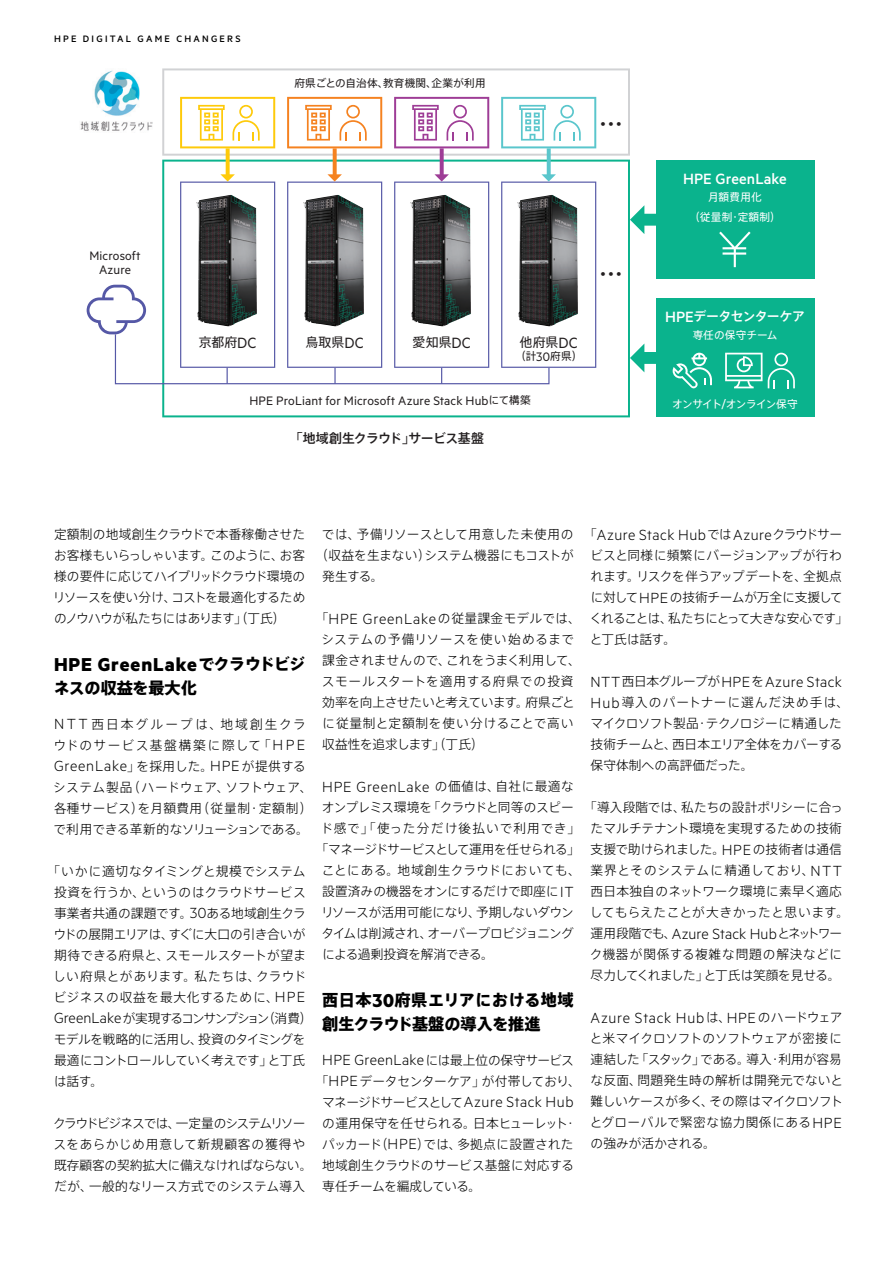
<style>
.page{position:relative;width:893px;height:1263px;background:#fff}
.page>*{position:absolute;margin:0;border:0;box-sizing:border-box;transform-origin:0 0}
.t1{font:800 23.85px "Axis Pro N";color:#231f20}
.t2{font:700 21px "Metric HPE";letter-spacing:.045em;color:#000}
.t3{font:500 16.8px "Metric HPE";letter-spacing:.005em;color:#fff}
.t4{font:300 16.5px "Metric HPE";letter-spacing:.035em;color:#000}
.t5{font:800 16.2px/24px "Axis Pro N";color:#000}
.t6{font:13.8px/14.9px "Metric HPE";letter-spacing:.005em;color:#231f20;text-align:center}
.t7{font:12.9px "Axis Pro N";letter-spacing:.005em;color:#231f20}
.t8{font:500 12.9px "Axis Pro N";letter-spacing:-.045em;color:#231f20}
.t9{font:500 12.9px "Axis Pro N";letter-spacing:-.035em;color:#fff}
.t10{font:300 12.75px/21px "Axis Pro N";color:#000}
.t11{font:300 12.75px/21px "Axis Pro N";letter-spacing:.02em;color:#000}
.t12{font:300 12.75px/21px "Axis Pro N";letter-spacing:-.035em;color:#000}
.t13{font:300 12.75px "Axis Pro N";letter-spacing:-.06em;color:#000}
.t14{font:300 12.75px/21px "Axis Pro N";letter-spacing:.14em;color:#000}
.t15{font:300 12.75px "Axis Pro N";letter-spacing:-.025em;color:#000}
.t16{font:300 12.75px "Axis Pro N";letter-spacing:-.03em;color:#000}
.t17{font:300 12.75px "Axis Pro N";letter-spacing:.075em;color:#000}
.t18{font:300 12.75px "Axis Pro N";letter-spacing:.045em;color:#000}
.t19{font:10.65px "Axis Pro N";letter-spacing:.005em;color:#231f20}
.t20{font:10.65px/19.8px "Axis Pro N";letter-spacing:.025em;color:#fff;text-align:center}
.t21{font:10.65px "Axis Pro N";letter-spacing:-.06em;color:#fff}
.t22{font:10.65px "Axis Pro N";letter-spacing:-.005em;color:#fff}
.t23{font:500 10.5px "Metric HPE";letter-spacing:.215em;color:#000}
.s1{font-family:"Metric HPE";font-size:16.8px}
.s2{font-family:"Metric HPE";font-size:13.8px}
.s3{font-family:"Axis Pro N";font-size:10.65px}
.s4{font-family:"Axis Pro N";font-weight:800;font-size:16.2px}
.s5{font-family:"Metric HPE";font-size:16.5px}
.s6{font-family:"Axis Pro N";font-size:12.75px}
.s7{font-family:"Metric HPE";font-weight:700;font-size:21px}
</style>
<div class="page">
<svg style="left:162px;top:160px;width:468px;height:257px"></svg>
<svg style="left:226px;top:156px;width:4px;height:18px"></svg>
<svg style="left:333px;top:156px;width:4px;height:18px"></svg>
<svg style="left:440px;top:156px;width:4px;height:18px"></svg>
<svg style="left:547px;top:156px;width:4px;height:18px"></svg>
<svg style="left:162px;top:68px;width:468px;height:88px"></svg>
<svg style="left:87px;top:174px;width:509px;height:211px"></svg>
<img style="left:80px;top:70px;width:73px;height:61px">
<div style="left:642px;top:352px;width:17px;height:12px;background:#0ab38d"></div>
<svg style="left:630px;top:344px;width:14px;height:28px"></svg>
<div style="left:642px;top:214px;width:17px;height:12px;background:#0ab38d"></div>
<svg style="left:630px;top:205px;width:14px;height:29px"></svg>
<div style="left:656px;top:298px;width:158px;height:119px;background:#0ab38d"></div>
<div style="left:656px;top:160px;width:158px;height:119px;background:#0ab38d"></div>
<svg style="left:725px;top:353px;width:37px;height:35px"></svg>
<svg style="left:673px;top:353px;width:39px;height:35px"></svg>
<svg style="left:719px;top:231px;width:32px;height:36px"></svg>
<svg style="left:768px;top:353px;width:27px;height:35px"></svg>
<p class="t23" style="left:54px;top:33px;width:188px">HPE DIGITAL GAME CHANGERS</p>
<p class="t19" style="left:295px;top:77px;width:193px">府県ごとの自治体、教育機関、企業が利用</p>
<h1 class="t1" style="left:599px;top:112px;width:25px">…</h1>
<p class="t6" style="left:89px;top:247px;width:53px">Microsoft<br>Azure</p>
<p class="t7" style="left:199px;top:336px;width:59px">京都府<span class="s1">DC</span></p>
<p class="t7" style="left:306px;top:336px;width:60px">鳥取県<span class="s1">DC</span></p>
<p class="t7" style="left:412px;top:336px;width:60px">愛知県<span class="s1">DC</span></p>
<p class="t7" style="left:520px;top:336px;width:60px">他府県<span class="s1">DC</span></p>
<p class="t19" style="left:515px;top:351px;width:69px">（計<span class="s2">30</span>府県）</p>
<p class="t6" style="left:250px;top:393px;width:283px">HPE ProLiant for Microsoft Azure Stack Hub<span class="s3">にて構築</span></p>
<p class="t8" style="left:290px;top:431px;width:196px">「地域創生クラウド」サービス基盤</p>
<h1 class="t1" style="left:599px;top:262px;width:25px">…</h1>
<h3 class="t3" style="left:683px;top:169px;width:105px">HPE GreenLake</h3>
<p class="t20" style="left:689px;top:187px;width:93px">月額費用化<br>（従量制・定額制）</p>
<p class="t9" style="left:665px;top:310px;width:141px"><span class="s1">HPE</span>データセンターケア</p>
<p class="t22" style="left:693px;top:330px;width:86px">専任の保守チーム</p>
<p class="t21" style="left:672px;top:398px;width:127px">オンサイト<span class="s2">/</span>オンライン保守</p>
<p class="t10" style="left:53px;top:524px;width:254px;text-align:justify">定額制の地域創生クラウドで本番稼働させたお客様もいらっしゃいます。このように、お客様の要件に応じてハイブリッドクラウド環境のリソースを使い分け、コストを最適化するためのノウハウが私たちにはあります」（丁氏）</p>
<h2 class="t2" style="left:54px;top:651px;width:253px">HPE GreenLake<span class="s4">でクラウドビジ</span></h2>
<p class="t5" style="left:54px;top:675px;width:145px">ネスの収益を最大化</p>
<p class="t14" style="left:53px;top:713px;width:254px"><span class="s5">NTT</span> 西日本グループは、地域創生クラウドのサービス基盤構築に際して「<span class="s5">HPE</span></p>
<p class="t4" style="left:54px;top:757px;width:253px">GreenLake<span class="s6">」を採用した。</span>HPE<span class="s6">が提供する</span></p>
<p class="t10" style="left:53px;top:776px;width:261px;text-align:justify">システム製品（ハードウェア、ソフトウェア、各種サービス）を月額費用（従量制・定額制）で利用できる革新的なソリューションである。</p>
<p class="t10" style="left:53px;top:860px;width:261px;text-indent:-5px">「いかに適切なタイミングと規模でシステム投資を行うか、というのはクラウドサービス事業者共通の課題です。<span class="s5">30</span>ある地域創生クラウドの展開エリアは、すぐに大口の引き合いが期待できる府県と、スモールスタートが望ましい府県とがあります。私たちは、クラウドビジネスの収益を最大化するために、<span class="s5">HPE<br>GreenLake</span>が実現するコンサンプション（消費）モデルを戦略的に活用し、投資のタイミングを最適にコントロールしていく考えです」と丁氏は話す。</p>
<p class="t10" style="left:53px;top:1112px;width:261px">クラウドビジネスでは、一定量のシステムリソースをあらかじめ用意して新規顧客の獲得や既存顧客の契約拡大に備えなければならない。だが、一般的なリース方式でのシステム導入</p>
<p class="t10" style="left:322px;top:524px;width:253px">では、予備リソースとして用意した未使用の</p>
<p class="t10" style="left:315px;top:545px;width:260px">（収益を生まない）システム機器にもコストが</p>
<p class="t10" style="left:322px;top:566px;width:63px">発生する。</p>
<p class="t11" style="left:322px;top:608px;width:261px;text-indent:-6px">「<span class="s5">HPE GreenLake</span>の従量課金モデルでは、システムの予備リソースを使い始めるまで課金されませんので、これをうまく利用して、スモールスタートを適用する府県での投資効率を向上させたいと考えています。府県ごとに従量制と定額制を使い分けることで高い収益性を追求します」（丁氏）</p>
<p class="t4" style="left:322px;top:777px;width:253px">HPE GreenLake <span class="s6">の価値は、自社に最適な</span></p>
<p class="t13" style="left:322px;top:801px;width:253px">オンプレミス環境を「クラウドと同等のスピー</p>
<p class="t17" style="left:320px;top:822px;width:261px">ド感で」「使った分だけ後払いで利用でき」</p>
<p class="t13" style="left:316px;top:843px;width:266px">「マネージドサービスとして運用を任せられる」</p>
<p class="t18" style="left:322px;top:864px;width:261px">ことにある。地域創生クラウドにおいても、</p>
<p class="t10" style="left:322px;top:881px;width:253px">設置済みの機器をオンにするだけで即座に<span class="s5">IT</span></p>
<p class="t12" style="left:321px;top:902px;width:254px">リソースが活用可能になり、予期しないダウン</p>
<p class="t16" style="left:322px;top:927px;width:254px">タイムは削減され、オーバープロビジョニング</p>
<p class="t12" style="left:322px;top:944px;width:173px">による過剰投資を解消できる。</p>
<p class="t5" style="left:322px;top:987px;width:253px">西日本<span class="s7">30</span>府県エリアにおける地域創生クラウド基盤の導入を推進</p>
<p class="t4" style="left:322px;top:1051px;width:253px">HPE GreenLake<span class="s6">には最上位の保守サービス</span></p>
<p class="t15" style="left:316px;top:1075px;width:266px">「<span class="s5">HPE</span>データセンターケア」が付帯しており、</p>
<p class="t4" style="left:322px;top:1093px;width:253px"><span class="s6">マネージドサービスとして</span>Azure Stack Hub</p>
<p class="t10" style="left:322px;top:1112px;width:256px">の運用保守を任せられる。日本ヒューレット・パッカード（<span class="s5">HPE</span>）では、多拠点に設置された地域創生クラウドのサービス基盤に対応する専任チームを編成している。</p>
<p class="t4" style="left:584px;top:525px;width:259px"><span class="s6">「</span>Azure Stack Hub<span class="s6">では</span>Azure<span class="s6">クラウドサー</span></p>
<p class="t12" style="left:590px;top:545px;width:260px">ビスと同様に頻繁にバージョンアップが行われます。リスクを伴うアップデートを、全拠点に対して<span class="s5">HPE</span>の技術チームが万全に支援してくれることは、私たちにとって大きな安心です」と丁氏は話す。</p>
<p class="t4" style="left:591px;top:672px;width:253px">NTT<span class="s6">西日本グループが</span>HPE<span class="s6">を</span>Azure Stack</p>
<p class="t10" style="left:590px;top:692px;width:260px"><span class="s5">Hub</span>導入のパートナーに選んだ決め手は、マイクロソフト製品・テクノロジーに精通した技術チームと、西日本エリア全体をカバーする保守体制への高評価だった。</p>
<p class="t10" style="left:584px;top:797px;width:266px;text-align:center">「導入段階では、私たちの設計ポリシーに合ったマルチテナント環境を実現するための技術支援で助けられました。<span class="s5">HPE</span>の技術者は通信業界とそのシステムに精通しており、<span class="s5">NTT</span>西日本独自のネットワーク環境に素早く適応してもらえたことが大きかったと思います。運用段階でも、<span class="s5">Azure Stack Hub</span>とネットワーク機器が関係する複雑な問題の解決などに尽力してくれました」と丁氏は笑顔を見せる。</p>
<p class="t4" style="left:591px;top:1008px;width:253px">Azure Stack Hub<span class="s6">は、</span>HPE<span class="s6">のハードウェア</span></p>
<p class="t10" style="left:590px;top:1028px;width:255px;text-align:justify">と米マイクロソフトのソフトウェアが密接に連結した「スタック」である。導入・利用が容易な反面、問題発生時の解析は開発元でないと難しいケースが多く、その際はマイクロソフトとグローバルで緊密な協力関係にある<span class="s5">HPE</span>の強みが活かされる。</p>
</div>
